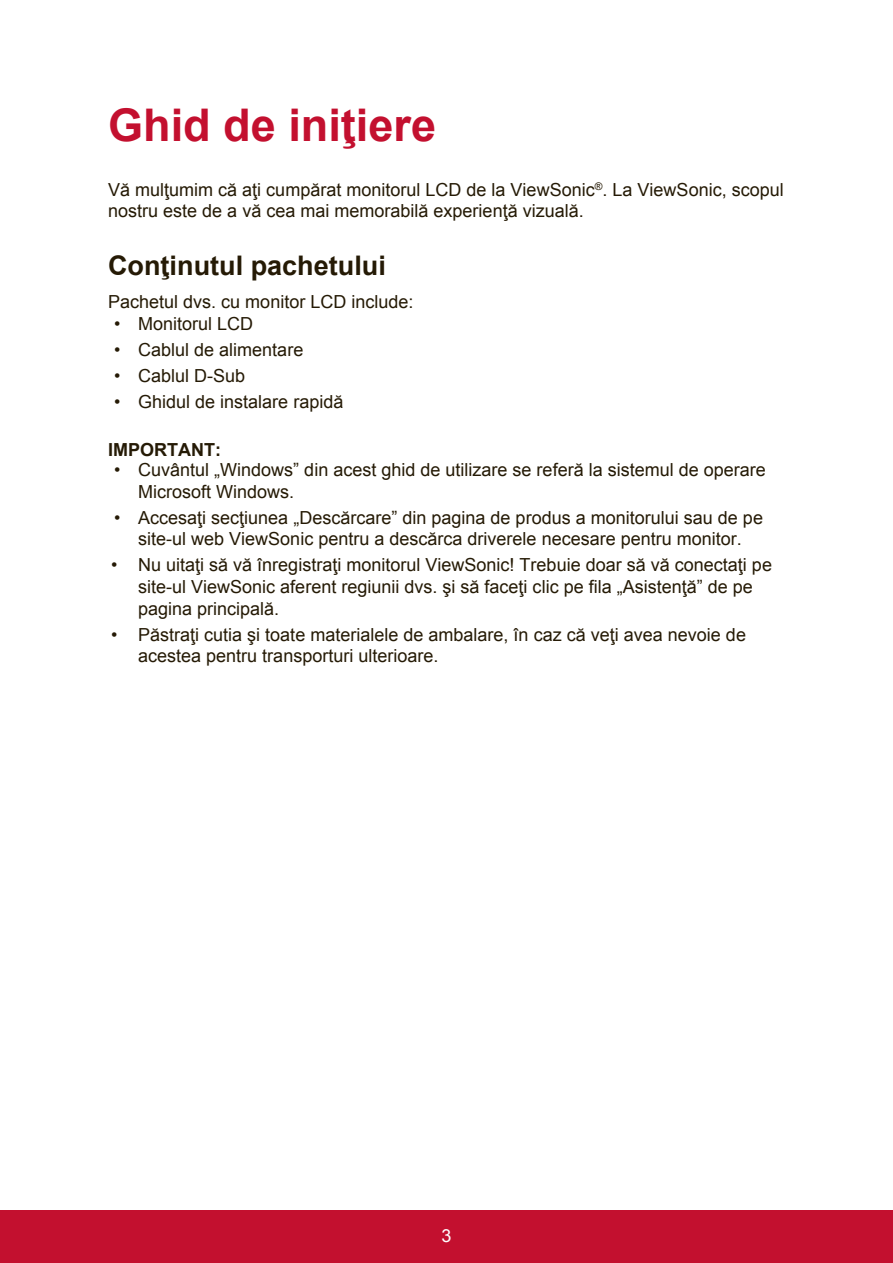
<style>
.page{position:relative;width:893px;height:1263px;background:#fff}
.page>*{position:absolute;margin:0;border:0;box-sizing:border-box;transform-origin:0 0}
.t1{font:700 45px "Arial";color:#c3102f}
.t2{font:700 27px "Arial";color:#251a05}
.t3{font:18px/21.6px "Arial";color:#251a05}
.t4{font:700 18px "Arial";color:#251a05}
.t5{font:18px "Arial";color:#fff}
</style>
<div class="page">
<div style="left:0;top:1210px;width:892px;height:53px;background:#c3102f"></div>
<h1 class="t1" style="left:108px;top:95px;width:329px">Ghid de iniţiere</h1>
<p class="t3" style="left:108px;top:179px;width:677px">Vă mulţumim că aţi cumpărat monitorul LCD de la ViewSonic<sup>®</sup>. La ViewSonic, scopul nostru este de a vă cea mai memorabilă experienţă vizuală.</p>
<h2 class="t2" style="left:108px;top:247px;width:279px">Conţinutul pachetului</h2>
<p class="t3" style="left:108px;top:291px;width:307px">Pachetul dvs. cu monitor LCD include:</p>
<p class="t3" style="left:114px;top:313px;width:141px">• Monitorul LCD</p>
<p class="t3" style="left:114px;top:339px;width:191px">• Cablul de alimentare</p>
<p class="t3" style="left:114px;top:365px;width:133px">• Cablul D-Sub</p>
<p class="t3" style="left:114px;top:391px;width:231px">• Ghidul de instalare rapidă</p>
<p class="t4" style="left:108px;top:438px;width:114px">IMPORTANT:</p>
<p class="t3" style="left:138px;top:459px;width:629px;text-indent:-24px">• Cuvântul „Windows” din acest ghid de utilizare se referă la sistemul de operare<br>Microsoft Windows.</p>
<p class="t3" style="left:114px;top:507px;width:650px;text-align:center">• Accesaţi secţiunea „Descărcare” din pagina de produs a monitorului sau de pe site-ul web ViewSonic pentru a descărca driverele necesare pentru monitor.</p>
<p class="t3" style="left:138px;top:554px;width:635px;text-indent:-27px">• Nu uitaţi să vă înregistraţi monitorul ViewSonic! Trebuie doar să vă conectaţi pe site-ul ViewSonic aferent regiunii dvs. şi să faceţi clic pe fila „Asistenţă” de pe pagina principală.</p>
<p class="t3" style="left:138px;top:624px;width:609px;text-indent:-27px">• Păstraţi cutia şi toate materialele de ambalare, în caz că veţi avea nevoie de acestea pentru transporturi ulterioare.</p>
<p class="t5" style="left:441px;top:1223px;width:12px">3</p>
</div>
